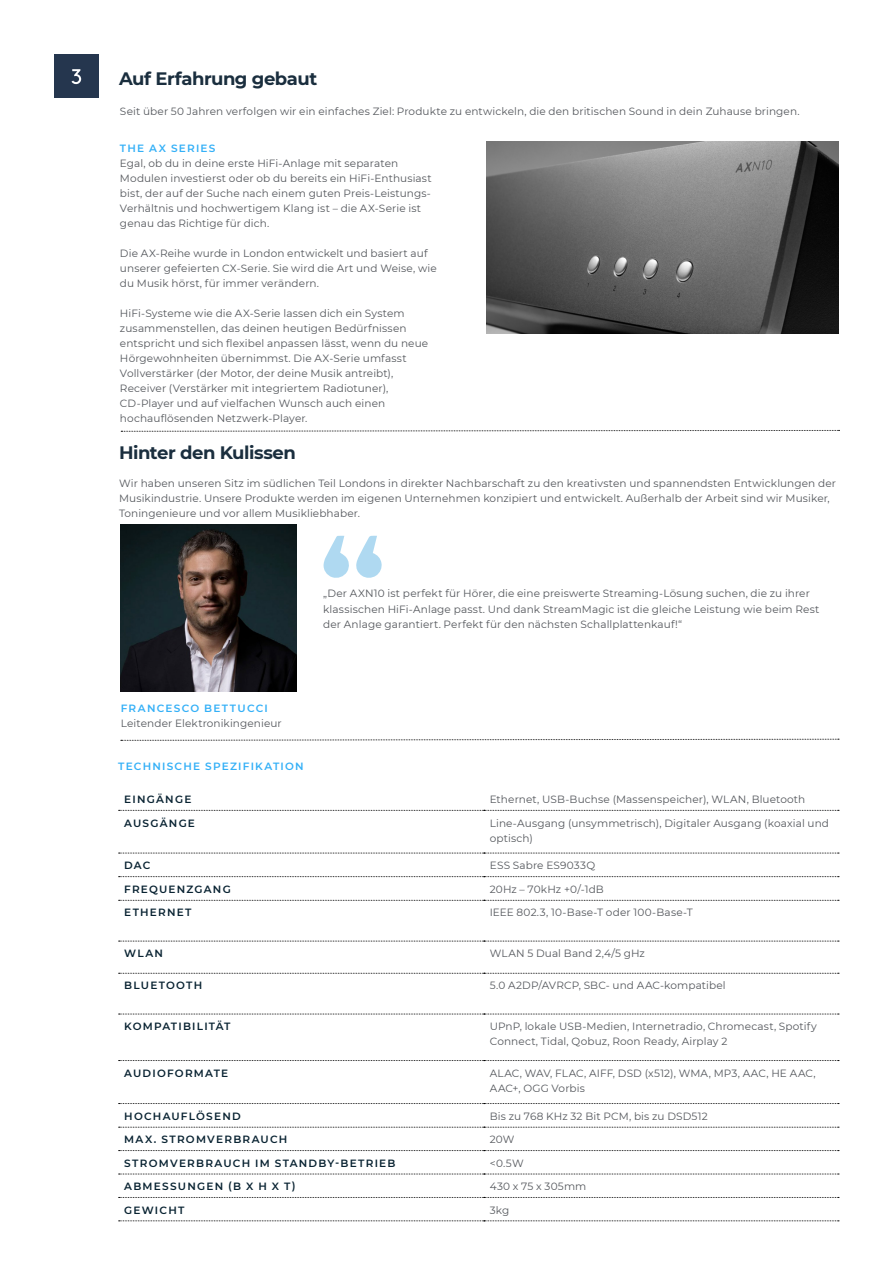
<style>
.page{position:relative;width:893px;height:1263px;background:#fff}
.page>*{position:absolute;margin:0;border:0;box-sizing:border-box;transform-origin:0 0}
.t1{font:700 18px "Montserrat";letter-spacing:-.025em;color:#1a2e3e}
.t2{font:10.5px/15px "Montserrat";letter-spacing:.01em;color:#54575c}
.t3{font:600 10.5px "Montserrat";letter-spacing:.115em;color:#092332}
.t4{font:600 10.5px "Montserrat";letter-spacing:.12em;color:#34b0f7}
</style>
<div class="page">
<div style="left:54px;top:54px;width:45px;height:44px;background:#25364e"></div>
<svg style="left:71px;top:69px;width:10px;height:15px"></svg>
<svg style="left:121px;top:430px;width:718px;height:2px"></svg>
<svg style="left:121px;top:738px;width:718px;height:3px"></svg>
<img style="left:120px;top:524px;width:177px;height:168px">
<img style="left:486px;top:142px;width:352px;height:191px">
<svg style="left:119px;top:810px;width:720px;height:1px"></svg>
<svg style="left:119px;top:853px;width:720px;height:1px"></svg>
<svg style="left:119px;top:876px;width:720px;height:1px"></svg>
<svg style="left:119px;top:900px;width:720px;height:1px"></svg>
<svg style="left:119px;top:941px;width:720px;height:1px"></svg>
<svg style="left:119px;top:973px;width:720px;height:1px"></svg>
<svg style="left:119px;top:1014px;width:720px;height:1px"></svg>
<svg style="left:119px;top:1060px;width:720px;height:1px"></svg>
<svg style="left:119px;top:1103px;width:720px;height:1px"></svg>
<svg style="left:119px;top:1127px;width:720px;height:1px"></svg>
<svg style="left:119px;top:1150px;width:720px;height:1px"></svg>
<svg style="left:119px;top:1173px;width:720px;height:1px"></svg>
<svg style="left:119px;top:1197px;width:720px;height:1px"></svg>
<svg style="left:119px;top:1220px;width:720px;height:1px"></svg>
<svg style="left:323px;top:536px;width:59px;height:42px"></svg>
<h1 class="t1" style="left:119px;top:65px;width:200px">Auf Erfahrung gebaut</h1>
<p class="t2" style="left:120px;top:103px;width:681px">Seit über 50 Jahren verfolgen wir ein einfaches Ziel: Produkte zu entwickeln, die den britischen Sound in dein Zuhause bringen.</p>
<p class="t4" style="left:120px;top:141px;width:97px">THE AX SERIES</p>
<p class="t2" style="left:120px;top:155px;width:313px">Egal, ob du in deine erste HiFi-Anlage mit separaten Modulen investierst oder ob du bereits ein HiFi-Enthusiast bist, der auf der Suche nach einem guten Preis-Leistungs-Verhältnis und hochwertigem Klang ist – die AX-Serie ist genau das Richtige für dich.</p>
<p class="t2" style="left:120px;top:245px;width:318px">Die AX-Reihe wurde in London entwickelt und basiert auf unserer gefeierten CX-Serie. Sie wird die Art und Weise, wie du Musik hörst, für immer verändern.</p>
<p class="t2" style="left:120px;top:306px;width:310px">HiFi-Systeme wie die AX-Serie lassen dich ein System zusammenstellen, das deinen heutigen Bedürfnissen entspricht und sich flexibel anpassen lässt, wenn du neue Hörgewohnheiten übernimmst. Die AX-Serie umfasst Vollverstärker (der Motor, der deine Musik antreibt), Receiver (Verstärker mit integriertem Radiotuner), CD-Player und auf vielfachen Wunsch auch einen hochauflösenden Netzwerk-Player.</p>
<h1 class="t1" style="left:119px;top:440px;width:178px">Hinter den Kulissen</h1>
<p class="t2" style="left:119px;top:475px;width:718px">Wir haben unseren Sitz im südlichen Teil Londons in direkter Nachbarschaft zu den kreativsten und spannendsten Entwicklungen der<br>Musikindustrie. Unsere Produkte werden im eigenen Unternehmen konzipiert und entwickelt. Außerhalb der Arbeit sind wir Musiker,<br>Toningenieure und vor allem Musikliebhaber.</p>
<p class="t2" style="left:323px;top:586px;width:498px">„Der AXN10 ist perfekt für Hörer, die eine preiswerte Streaming-Lösung suchen, die zu ihrer klassischen HiFi-Anlage passt. Und dank StreamMagic ist die gleiche Leistung wie beim Rest der Anlage garantiert. Perfekt für den nächsten Schallplattenkauf!“</p>
<p class="t4" style="left:121px;top:701px;width:149px">FRANCESCO BETTUCCI</p>
<p class="t2" style="left:121px;top:715px;width:162px">Leitender Elektronikingenieur</p>
<p class="t4" style="left:118px;top:759px;width:187px">TECHNISCHE SPEZIFIKATION</p>
<p class="t3" style="left:124px;top:792px;width:69px">EINGÄNGE</p>
<p class="t2" style="left:490px;top:791px;width:317px">Ethernet, USB-Buchse (Massenspeicher), WLAN, Bluetooth</p>
<p class="t3" style="left:124px;top:815px;width:72px">AUSGÄNGE</p>
<p class="t2" style="left:490px;top:815px;width:341px">Line-Ausgang (unsymmetrisch), Digitaler Ausgang (koaxial und optisch)</p>
<p class="t3" style="left:124px;top:858px;width:28px">DAC</p>
<p class="t2" style="left:490px;top:858px;width:107px">ESS Sabre ES9033Q</p>
<p class="t3" style="left:124px;top:882px;width:108px">FREQUENZGANG</p>
<p class="t2" style="left:490px;top:881px;width:115px">20Hz – 70kHz +0/-1dB</p>
<p class="t3" style="left:124px;top:905px;width:69px">ETHERNET</p>
<p class="t2" style="left:490px;top:905px;width:204px">IEEE 802.3, 10-Base-T oder 100-Base-T</p>
<p class="t3" style="left:124px;top:946px;width:40px">WLAN</p>
<p class="t2" style="left:490px;top:946px;width:157px">WLAN 5 Dual Band 2,4/5 gHz</p>
<p class="t3" style="left:124px;top:978px;width:80px">BLUETOOTH</p>
<p class="t2" style="left:490px;top:978px;width:238px">5.0 A2DP/AVRCP, SBC- und AAC-kompatibel</p>
<p class="t3" style="left:124px;top:1019px;width:108px">KOMPATIBILITÄT</p>
<p class="t2" style="left:490px;top:1018px;width:329px">UPnP, lokale USB-Medien, Internetradio, Chromecast, Spotify<br>Connect, Tidal, Qobuz, Roon Ready, Airplay 2</p>
<p class="t3" style="left:124px;top:1065px;width:106px">AUDIOFORMATE</p>
<p class="t2" style="left:490px;top:1065px;width:327px">ALAC, WAV, FLAC, AIFF, DSD (x512), WMA, MP3, AAC, HE AAC,<br>AAC+, OGG Vorbis</p>
<p class="t3" style="left:124px;top:1108px;width:118px">HOCHAUFLÖSEND</p>
<p class="t2" style="left:490px;top:1108px;width:220px">Bis zu 768 KHz 32 Bit PCM, bis zu DSD512</p>
<p class="t3" style="left:124px;top:1132px;width:165px">MAX. STROMVERBRAUCH</p>
<p class="t2" style="left:490px;top:1132px;width:26px">20W</p>
<p class="t3" style="left:124px;top:1155px;width:273px">STROMVERBRAUCH IM STANDBY-BETRIEB</p>
<p class="t2" style="left:490px;top:1155px;width:36px">&lt;0.5W</p>
<p class="t3" style="left:124px;top:1179px;width:173px">ABMESSUNGEN (B X H X T)</p>
<p class="t2" style="left:490px;top:1178px;width:98px">430 x 75 x 305mm</p>
<p class="t3" style="left:124px;top:1202px;width:62px">GEWICHT</p>
<p class="t2" style="left:490px;top:1202px;width:21px">3kg</p>
</div>
